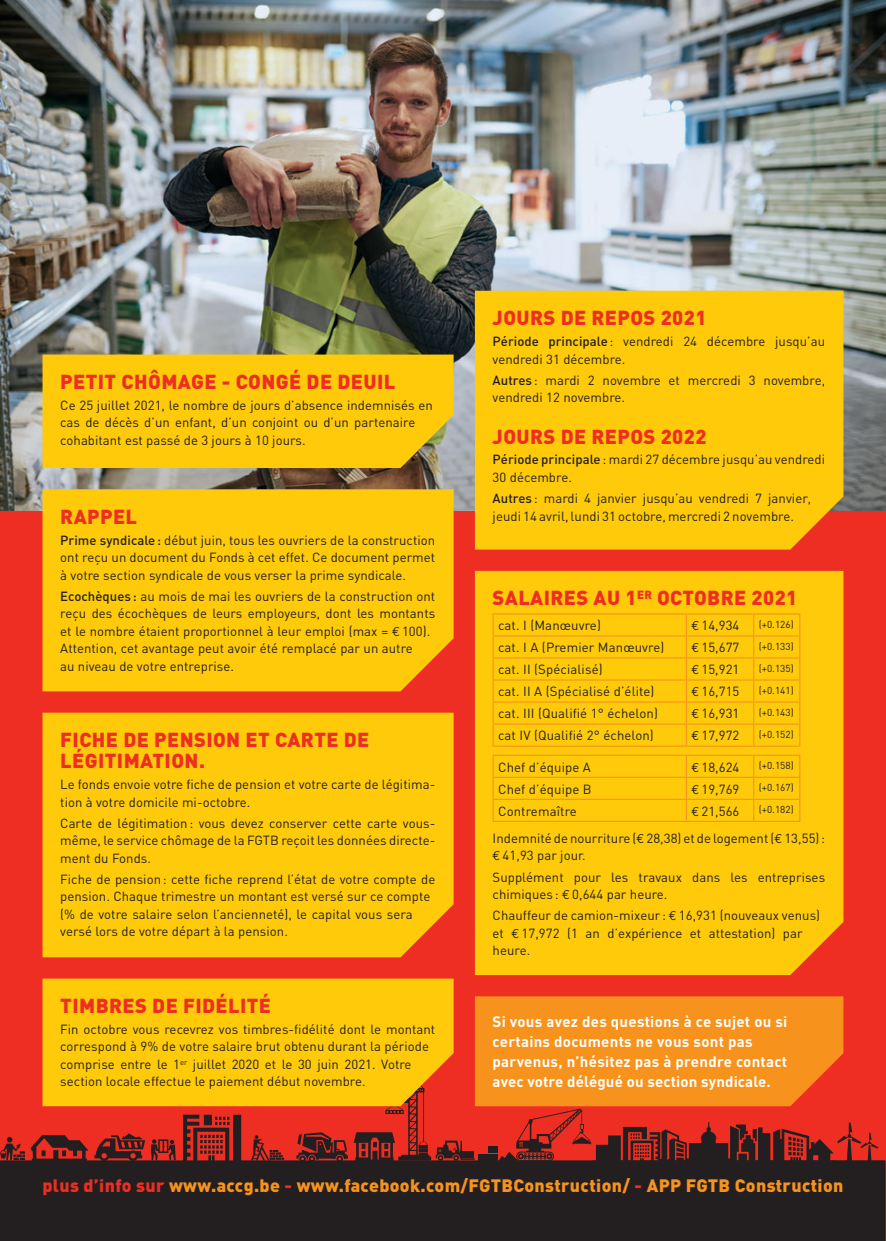
<style>
.page{position:relative;width:886px;height:1241px;background:#fff}
.page>*{position:absolute;margin:0;border:0;box-sizing:border-box;transform-origin:0 0}
.t1{font:900 20px/21.2px "DIN";letter-spacing:.02em;color:#ee2e22}
.t2{font:900 17.75px "DIN";letter-spacing:.02em;color:#f7931d}
.t3{font:700 15px/20px "DIN";letter-spacing:.02em;color:#fff}
.t4{font:13.12px/17.5px "DIN";letter-spacing:.005em;color:#231f20}
.t5{font:10px "DIN";letter-spacing:.005em;color:#231f20}
.s1{font-weight:500}
.s2{font-family:"Euro Mono"}
.s3{color:#ee2e22}
</style>
<div class="page">
<div style="left:0;top:0;width:886px;height:1240px;background:#ee2e22"></div>
<img style="left:0;top:0;width:886px;height:510px">
<div style="left:0;top:1160px;width:885px;height:80px;background:#231f20"></div>
<svg style="left:0;top:1137px;width:25px;height:23px"></svg>
<svg style="left:94px;top:1133px;width:51px;height:27px"></svg>
<div style="left:795px;top:1193px;width:53px;height:44px;background:#231f20"></div>
<svg style="left:31px;top:1135px;width:57px;height:29px"></svg>
<svg style="left:296px;top:1132px;width:52px;height:29px"></svg>
<svg style="left:183px;top:1114px;width:58px;height:47px"></svg>
<svg style="left:251px;top:1135px;width:33px;height:25px"></svg>
<svg style="left:151px;top:1139px;width:25px;height:21px"></svg>
<div style="left:725px;top:1194px;width:41px;height:43px;background:#231f20"></div>
<div style="left:475px;top:570px;width:368px;height:404px;background:#feca0a"></div>
<hr style="left:493px;top:613px;width:193px;height:1px;background:#f7931d">
<hr style="left:686px;top:613px;width:68px;height:1px;background:#f7931d">
<hr style="left:754px;top:613px;width:46px;height:1px;background:#f7931d">
<hr style="left:493px;top:635px;width:193px;height:1px;background:#f7931d">
<hr style="left:686px;top:635px;width:68px;height:1px;background:#f7931d">
<hr style="left:754px;top:635px;width:46px;height:1px;background:#f7931d">
<hr style="left:493px;top:657px;width:193px;height:1px;background:#f7931d">
<hr style="left:686px;top:657px;width:68px;height:1px;background:#f7931d">
<hr style="left:754px;top:657px;width:46px;height:1px;background:#f7931d">
<hr style="left:493px;top:679px;width:193px;height:1px;background:#f7931d">
<hr style="left:686px;top:679px;width:68px;height:1px;background:#f7931d">
<hr style="left:754px;top:679px;width:46px;height:1px;background:#f7931d">
<hr style="left:493px;top:701px;width:193px;height:1px;background:#f7931d">
<hr style="left:686px;top:701px;width:68px;height:1px;background:#f7931d">
<hr style="left:754px;top:701px;width:46px;height:1px;background:#f7931d">
<hr style="left:493px;top:723px;width:193px;height:1px;background:#f7931d">
<svg style="left:493px;top:614px;width:1px;height:131px"></svg>
<hr style="left:686px;top:723px;width:68px;height:1px;background:#f7931d">
<svg style="left:686px;top:614px;width:1px;height:131px"></svg>
<hr style="left:754px;top:723px;width:46px;height:1px;background:#f7931d">
<svg style="left:753px;top:614px;width:1px;height:131px"></svg>
<svg style="left:799px;top:614px;width:1px;height:131px"></svg>
<hr style="left:493px;top:745px;width:193px;height:1px;background:#f7931d">
<hr style="left:686px;top:745px;width:68px;height:1px;background:#f7931d">
<hr style="left:754px;top:745px;width:46px;height:1px;background:#f7931d">
<hr style="left:493px;top:754px;width:193px;height:1px;background:#f7931d">
<hr style="left:686px;top:754px;width:68px;height:1px;background:#f7931d">
<hr style="left:754px;top:754px;width:46px;height:1px;background:#f7931d">
<hr style="left:493px;top:776px;width:193px;height:1px;background:#f7931d">
<hr style="left:686px;top:776px;width:68px;height:1px;background:#f7931d">
<hr style="left:754px;top:776px;width:46px;height:1px;background:#f7931d">
<hr style="left:493px;top:798px;width:193px;height:1px;background:#f7931d">
<svg style="left:493px;top:755px;width:1px;height:65px"></svg>
<hr style="left:686px;top:798px;width:68px;height:1px;background:#f7931d">
<svg style="left:686px;top:755px;width:1px;height:65px"></svg>
<hr style="left:754px;top:798px;width:46px;height:1px;background:#f7931d">
<svg style="left:753px;top:755px;width:1px;height:65px"></svg>
<svg style="left:799px;top:755px;width:1px;height:65px"></svg>
<hr style="left:493px;top:820px;width:193px;height:1px;background:#f7931d">
<hr style="left:686px;top:820px;width:68px;height:1px;background:#f7931d">
<hr style="left:754px;top:820px;width:46px;height:1px;background:#f7931d">
<div style="left:43px;top:978px;width:411px;height:128px;background:#feca0a"></div>
<div style="left:43px;top:354px;width:411px;height:114px;background:#feca0a"></div>
<div style="left:475px;top:291px;width:368px;height:258px;background:#feca0a"></div>
<div style="left:43px;top:489px;width:411px;height:202px;background:#feca0a"></div>
<div style="left:43px;top:712px;width:411px;height:245px;background:#feca0a"></div>
<svg style="left:354px;top:996px;width:529px;height:173px"></svg>
<h1 class="t1" style="left:60px;top:370px;width:337px">PETIT CHÔMAGE - CONGÉ DE DEUIL</h1>
<p class="t4" style="left:60px;top:396px;width:374px">Ce 25 juillet 2021, le nombre de jours d’absence indemnisés en cas de décès d’un enfant, d’un conjoint ou d’un partenaire cohabitant est passé de 3 jours à 10 jours.</p>
<h1 class="t1" style="left:493px;top:306px;width:215px">JOURS DE REPOS 2021</h1>
<p class="t4" style="left:493px;top:332px;width:334px"><span class="s1">Période principale</span> : vendredi 24 décembre jusqu’au vendredi 31 décembre.</p>
<p class="t4" style="left:493px;top:371px;width:334px"><span class="s1">Autres</span> : mardi 2 novembre et mercredi 3 novembre, vendredi 12 novembre.</p>
<h1 class="t1" style="left:493px;top:424px;width:215px">JOURS DE REPOS 2022</h1>
<p class="t4" style="left:493px;top:450px;width:334px"><span class="s1">Période principale</span> : mardi 27 décembre jusqu’au vendredi<br>30 décembre.</p>
<p class="t4" style="left:493px;top:489px;width:320px"><span class="s1">Autres</span> : mardi 4 janvier jusqu’au vendredi 7 janvier,</p>
<h1 class="t1" style="left:60px;top:505px;width:78px">RAPPEL</h1>
<p class="t4" style="left:493px;top:506px;width:303px">jeudi 14 avril, lundi 31 octobre, mercredi 2 novembre.</p>
<p class="t4" style="left:60px;top:531px;width:377px;text-align:justify"><span class="s1">Prime syndicale :</span> début juin, tous les ouvriers de la construction ont reçu un document du Fonds à cet effet. Ce document permet à votre section syndicale de vous verser la prime syndicale.</p>
<p class="t4" style="left:60px;top:587px;width:377px"><span class="s1">Ecochèques :</span> au mois de mai les ouvriers de la construction ont reçu des écochèques de leurs employeurs, dont les montants et le nombre étaient proportionnel à leur emploi (max = <span class="s2">€</span> 100).<br>Attention, cet avantage peut avoir été remplacé par un autre<br>au niveau de votre entreprise.</p>
<h1 class="t1" style="left:493px;top:586px;width:306px">SALAIRES AU 1<sup>ER</sup> OCTOBRE 2021</h1>
<p class="t4" style="left:498px;top:616px;width:104px">cat. I (Manœuvre)</p>
<p class="t4" style="left:691px;top:616px;width:50px"><span class="s2">€</span> 14,934</p>
<p class="t5" style="left:759px;top:617px;width:37px">(+0.126)</p>
<p class="t4" style="left:498px;top:638px;width:168px">cat. I A (Premier Manœuvre)</p>
<p class="t4" style="left:691px;top:638px;width:50px"><span class="s2">€</span> 15,677</p>
<p class="t5" style="left:759px;top:639px;width:37px">(+0.133)</p>
<p class="t4" style="left:498px;top:660px;width:106px">cat. II (Spécialisé)</p>
<p class="t4" style="left:691px;top:660px;width:50px"><span class="s2">€</span> 15,921</p>
<p class="t5" style="left:759px;top:662px;width:37px">(+0.135)</p>
<p class="t4" style="left:498px;top:682px;width:158px">cat. II A (Spécialisé d’élite)</p>
<p class="t4" style="left:691px;top:682px;width:50px"><span class="s2">€</span> 16,715</p>
<p class="t5" style="left:759px;top:684px;width:37px">(+0.141)</p>
<p class="t4" style="left:498px;top:704px;width:161px">cat. III (Qualifié 1° échelon)</p>
<p class="t4" style="left:691px;top:704px;width:50px"><span class="s2">€</span> 16,931</p>
<p class="t5" style="left:759px;top:706px;width:37px">(+0.143)</p>
<p class="t4" style="left:498px;top:726px;width:157px">cat IV (Qualifié 2° échelon)</p>
<p class="t4" style="left:691px;top:726px;width:50px"><span class="s2">€</span> 17,972</p>
<p class="t5" style="left:759px;top:728px;width:37px">(+0.152)</p>
<p class="t4" style="left:498px;top:757px;width:94px">Chef d’équipe A</p>
<p class="t4" style="left:691px;top:757px;width:50px"><span class="s2">€</span> 18,624</p>
<p class="t5" style="left:759px;top:759px;width:37px">(+0.158)</p>
<p class="t4" style="left:498px;top:779px;width:95px">Chef d’équipe B</p>
<p class="t4" style="left:691px;top:779px;width:50px"><span class="s2">€</span> 19,769</p>
<p class="t5" style="left:759px;top:781px;width:37px">(+0.167)</p>
<p class="t4" style="left:498px;top:801px;width:80px">Contremaître</p>
<p class="t4" style="left:691px;top:801px;width:50px"><span class="s2">€</span> 21,566</p>
<p class="t5" style="left:759px;top:803px;width:37px">(+0.182)</p>
<p class="t4" style="left:493px;top:829px;width:334px">Indemnité de nourriture (<span class="s2">€</span> 28,38) et de logement (<span class="s2">€</span> 13,55): <span class="s2">€</span> 41,93 par jour.</p>
<p class="t4" style="left:493px;top:867px;width:334px">Supplément pour les travaux dans les entreprises chimiques : <span class="s2">€</span> 0,644 par heure.</p>
<p class="t4" style="left:493px;top:906px;width:329px">Chauffeur de camion-mixeur : <span class="s2">€</span> 16,931 (nouveaux venus) et <span class="s2">€</span> 17,972 (1 an d’expérience et attestation) par heure.</p>
<h1 class="t1" style="left:60px;top:728px;width:311px">FICHE DE PENSION ET CARTE DE<br>LÉGITIMATION.</h1>
<p class="t4" style="left:60px;top:775px;width:376px">Le fonds envoie votre fiche de pension et votre carte de légitima&shy;tion à votre domicile mi-octobre.</p>
<p class="t4" style="left:60px;top:814px;width:376px">Carte de légitimation: vous devez conserver cette carte vous&shy;même, le service chômage de la FGTB reçoit les données directe&shy;ment du Fonds.</p>
<p class="t4" style="left:60px;top:870px;width:377px">Fiche de pension: cette fiche reprend l’état de votre compte de pension. Chaque trimestre un montant est versé sur ce compte (% de votre salaire selon l’ancienneté), le capital vous sera versé lors de votre départ à la pension.</p>
<h1 class="t1" style="left:60px;top:993px;width:212px">TIMBRES DE FIDÉLITÉ</h1>
<p class="t4" style="left:60px;top:1020px;width:377px">Fin octobre vous recevrez vos timbres-fidélité dont le montant correspond à 9% de votre salaire brut obtenu durant la période comprise entre le 1<sup>er</sup> juillet 2020 et le 30 juin 2021. Votre section locale effectue le paiement début novembre.</p>
<p class="t3" style="left:493px;top:1010px;width:296px">Si vous avez des questions à ce sujet ou si certains documents ne vous sont pas parvenus, n’hésitez pas à prendre contact avec votre délégué ou section syndicale.</p>
<h2 class="t2" style="left:43px;top:1173px;width:802px"><span class="s3">plus d’info sur</span> www.accg.be <span class="s3">-</span> www.facebook.com/FGTBConstruction/ <span class="s3">-</span> APP FGTB Construction</h2>
</div>
